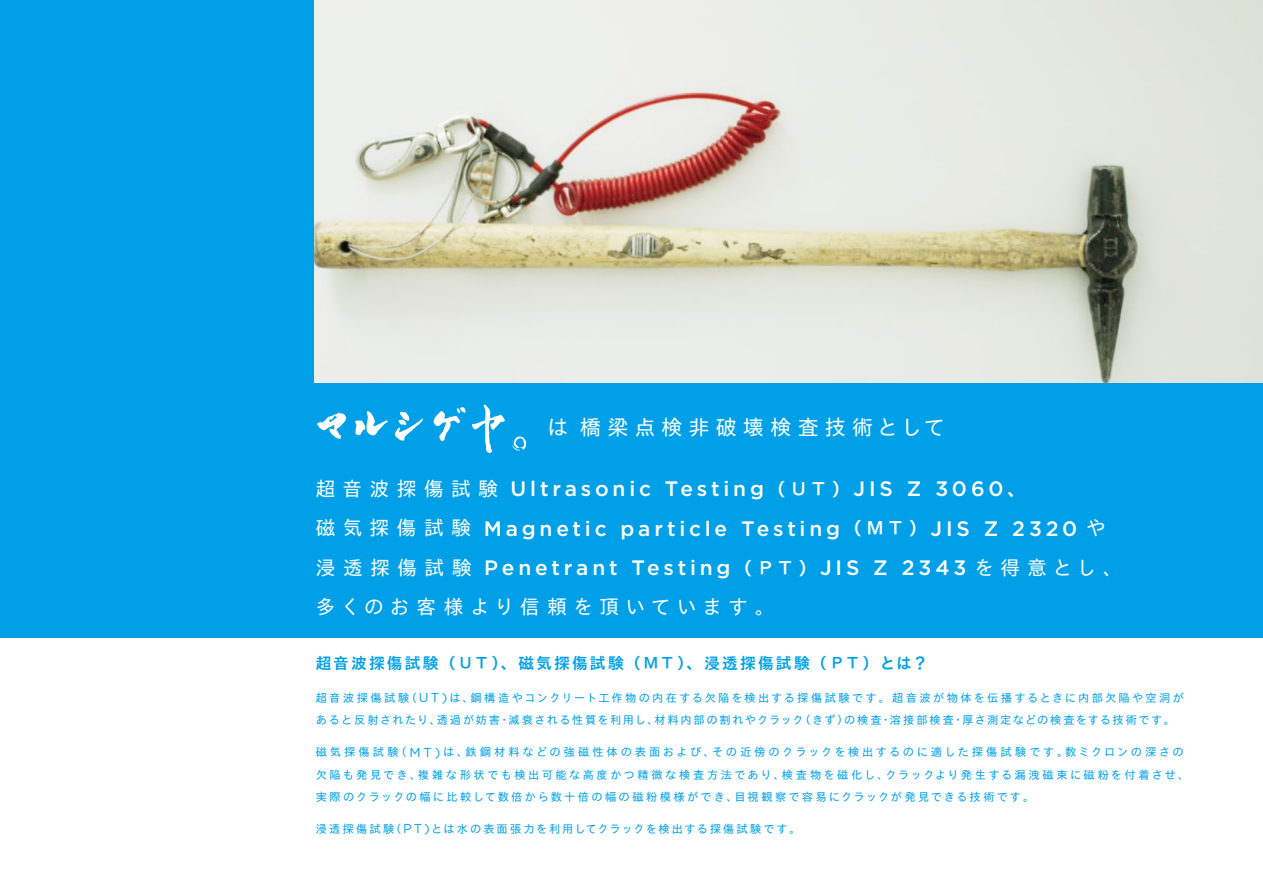
<style>
.page{position:relative;width:1263px;height:893px;background:#fff}
.page>*{position:absolute;margin:0;border:0;box-sizing:border-box;transform-origin:0 0}
.t1{font:21px "TB Go Std R";letter-spacing:.295em;color:#fff}
.t2{font:500 20.85px/39.5px "Gotham HTF";letter-spacing:.185em;color:#fff}
.t3{font:19.65px "TB Go Std R";letter-spacing:.32em;color:#fff}
.t4{font:15.75px "TB Go Std B";letter-spacing:.135em;color:#00a0e9}
.t5{font:11.25px/22.6px "TB Go Std R";letter-spacing:.215em;color:#00a0e9}
.t6{font:11.25px/22.6px "TB Go Std R";letter-spacing:.16em;color:#00a0e9}
.s1{font-family:"TB Go Std R";font-weight:400;font-size:19.65px}
.s2{font-family:"TB Go Std B";font-weight:400;font-size:18.15px}
.s3{font-family:"TB Gothic B";font-weight:400;font-size:18.15px}
.s4{font-family:"TB Gothic B"}
.s5{font-family:"Gotham HTF";font-size:12.9px}
</style>
<div class="page">
<div style="left:0;top:0;width:1263px;height:637px;background:#00a0e9"></div>
<svg style="left:512px;top:436px;width:14px;height:15px"></svg>
<svg style="left:472px;top:404px;width:33px;height:49px"></svg>
<svg style="left:433px;top:407px;width:33px;height:34px"></svg>
<svg style="left:394px;top:412px;width:29px;height:29px"></svg>
<svg style="left:355px;top:411px;width:33px;height:24px"></svg>
<svg style="left:317px;top:412px;width:29px;height:27px"></svg>
<img style="left:314px;top:0;width:949px;height:383px">
<h1 class="t1" style="left:547px;top:409px;width:399px">は橋梁点検非破壊検査技術として</h1>
<h2 class="t2" style="left:316px;top:469px;width:808px"><span class="s1">超音波探傷試験</span> Ultrasonic Testing<span class="s2">（</span><span class="s3">ＵＴ</span><span class="s2">）</span>JIS Z 3060<span class="s2">、<br></span><span class="s1">磁気探傷試験</span> Magnetic particle Testing<span class="s2">（</span><span class="s3">ＭＴ</span><span class="s2">）</span>JIS Z 2320 <span class="s1">や浸透探傷試験</span> Penetrant Testing<span class="s2">（</span><span class="s3">ＰＴ</span><span class="s2">）</span>JIS Z 2343 <span class="s1">を得意とし、</span></h2>
<h3 class="t3" style="left:316px;top:590px;width:460px">多くのお客様より信頼を頂いています。</h3>
<h3 class="t4" style="left:316px;top:649px;width:614px">超音波探傷試験（<span class="s4">ＵＴ</span>）、磁気探傷試験（<span class="s4">ＭＴ</span>）、浸透探傷試験（<span class="s4">ＰＴ</span>）とは？</h3>
<p class="t6" style="left:316px;top:686px;width:870px">超音波探傷試験（<span class="s5">UT)</span>は、鋼構造やコンクリート工作物の内在する欠陥を検出する探傷試験です。超音波が物体を伝播するときに内部欠陥や空洞があると反射されたり、透過が妨害・減衰される性質を利用し、材料内部の割れやクラック（きず）の検査・溶接部検査・厚さ測定などの検査をする技術です。</p>
<p class="t5" style="left:316px;top:740px;width:875px">磁気探傷試験（<span class="s5">MT)</span>は、鉄鋼材料などの強磁性体の表面および、その近傍のクラックを検出するのに適した探傷試験です。数ミクロンの深さの欠陥も発見でき、複雑な形状でも検出可能な高度かつ精微な検査方法であり、検査物を磁化し、クラックより発生する漏洩磁束に磁粉を付着させ、実際のクラックの幅に比較して数倍から数十倍の幅の磁粉模様ができ、目視観察で容易にクラックが発見できる技術です。</p>
<p class="t6" style="left:316px;top:817px;width:486px">浸透探傷試験（<span class="s5">PT)</span>とは水の表面張力を利用してクラックを検出する探傷試験です。</p>
</div>
